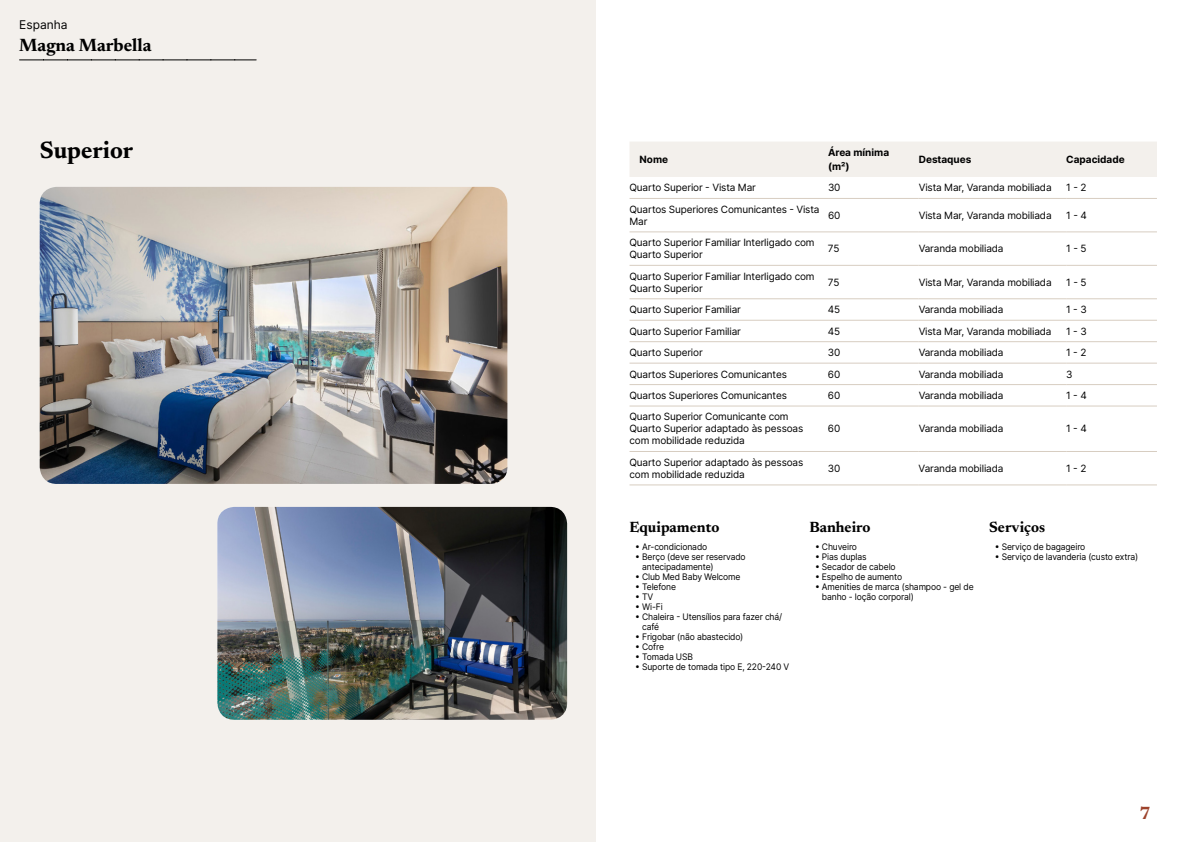
<style>
.page{position:relative;width:1191px;height:842px;background:#fff}
.page>*{position:absolute;margin:0;border:0;box-sizing:border-box;transform-origin:0 0}
.t1{font:700 24px "Newsreader 24 pt";color:#000}
.t2{font:700 18px "Newsreader 24 pt";color:#000}
.t3{font:700 18px "Newsreader 24 pt";color:#9d432c}
.t4{font:700 15px "Newsreader 24 pt";color:#000}
.t5{font:12px "Inter";color:#000}
.t6{font:10px/12px "Inter";letter-spacing:-.015em;color:#000}
.t7{font:700 10px/14px "Inter";color:#000}
.t8{font:9px/10px "Inter";letter-spacing:-.015em;color:#000;scale:.95 1}
</style>
<div class="page">
<div style="left:0;top:0;width:595px;height:842px;background:#f3f0ec"></div>
<img style="left:40px;top:187px;width:467px;height:297px">
<img style="left:217px;top:507px;width:350px;height:213px">
<svg style="left:20px;top:60px;width:236px;height:1px"></svg>
<div style="left:630px;top:142px;width:527px;height:35px;background:#f3f0ec"></div>
<hr style="left:629px;top:198px;width:199px;height:1px;background:#d7cdc1">
<hr style="left:828px;top:198px;width:90px;height:1px;background:#d7cdc1">
<hr style="left:918px;top:198px;width:148px;height:1px;background:#d7cdc1">
<hr style="left:1066px;top:198px;width:91px;height:1px;background:#d7cdc1">
<hr style="left:629px;top:231px;width:199px;height:1px;background:#d7cdc1">
<hr style="left:828px;top:231px;width:90px;height:1px;background:#d7cdc1">
<hr style="left:918px;top:231px;width:148px;height:1px;background:#d7cdc1">
<hr style="left:1066px;top:231px;width:91px;height:1px;background:#d7cdc1">
<hr style="left:629px;top:265px;width:199px;height:1px;background:#d7cdc1">
<hr style="left:828px;top:265px;width:90px;height:1px;background:#d7cdc1">
<hr style="left:918px;top:265px;width:148px;height:1px;background:#d7cdc1">
<hr style="left:1066px;top:265px;width:91px;height:1px;background:#d7cdc1">
<hr style="left:629px;top:298px;width:199px;height:1px;background:#d7cdc1">
<hr style="left:828px;top:298px;width:90px;height:1px;background:#d7cdc1">
<hr style="left:918px;top:298px;width:148px;height:1px;background:#d7cdc1">
<hr style="left:1066px;top:298px;width:91px;height:1px;background:#d7cdc1">
<hr style="left:629px;top:320px;width:199px;height:1px;background:#d7cdc1">
<hr style="left:828px;top:320px;width:90px;height:1px;background:#d7cdc1">
<hr style="left:918px;top:320px;width:148px;height:1px;background:#d7cdc1">
<hr style="left:1066px;top:320px;width:91px;height:1px;background:#d7cdc1">
<hr style="left:629px;top:341px;width:199px;height:1px;background:#d7cdc1">
<hr style="left:828px;top:341px;width:90px;height:1px;background:#d7cdc1">
<hr style="left:918px;top:341px;width:148px;height:1px;background:#d7cdc1">
<hr style="left:1066px;top:341px;width:91px;height:1px;background:#d7cdc1">
<hr style="left:629px;top:363px;width:199px;height:1px;background:#d7cdc1">
<hr style="left:828px;top:363px;width:90px;height:1px;background:#d7cdc1">
<hr style="left:918px;top:363px;width:148px;height:1px;background:#d7cdc1">
<hr style="left:1066px;top:363px;width:91px;height:1px;background:#d7cdc1">
<hr style="left:629px;top:384px;width:199px;height:1px;background:#d7cdc1">
<hr style="left:828px;top:384px;width:90px;height:1px;background:#d7cdc1">
<hr style="left:918px;top:384px;width:148px;height:1px;background:#d7cdc1">
<hr style="left:1066px;top:384px;width:91px;height:1px;background:#d7cdc1">
<hr style="left:629px;top:405px;width:199px;height:1px;background:#d7cdc1">
<hr style="left:828px;top:405px;width:90px;height:1px;background:#d7cdc1">
<hr style="left:918px;top:405px;width:148px;height:1px;background:#d7cdc1">
<hr style="left:1066px;top:405px;width:91px;height:1px;background:#d7cdc1">
<hr style="left:629px;top:451px;width:199px;height:1px;background:#d7cdc1">
<hr style="left:828px;top:451px;width:90px;height:1px;background:#d7cdc1">
<hr style="left:918px;top:451px;width:148px;height:1px;background:#d7cdc1">
<hr style="left:1066px;top:451px;width:91px;height:1px;background:#d7cdc1">
<hr style="left:629px;top:484px;width:199px;height:1px;background:#d7cdc1">
<hr style="left:828px;top:484px;width:90px;height:1px;background:#d7cdc1">
<hr style="left:918px;top:484px;width:148px;height:1px;background:#d7cdc1">
<hr style="left:1066px;top:484px;width:91px;height:1px;background:#d7cdc1">
<p class="t5" style="left:19px;top:15px;width:50px">Espanha</p>
<h2 class="t2" style="left:19px;top:32px;width:134px">Magna Marbella</h2>
<h1 class="t1" style="left:40px;top:133px;width:95px">Superior</h1>
<p class="t7" style="left:639px;top:152px;width:30px">Nome</p>
<p class="t7" style="left:828px;top:145px;width:63px">Área mínima (m²)</p>
<p class="t7" style="left:918px;top:152px;width:54px">Destaques</p>
<p class="t7" style="left:1066px;top:152px;width:60px">Capacidade</p>
<p class="t6" style="left:629px;top:181px;width:128px">Quarto Superior - Vista Mar</p>
<p class="t6" style="left:828px;top:181px;width:14px">30</p>
<p class="t6" style="left:918px;top:181px;width:134px">Vista Mar, Varanda mobiliada</p>
<p class="t6" style="left:1066px;top:181px;width:22px">1 - 2</p>
<p class="t6" style="left:629px;top:203px;width:191px">Quartos Superiores Comunicantes - Vista<br>Mar</p>
<p class="t6" style="left:828px;top:209px;width:14px">60</p>
<p class="t6" style="left:918px;top:209px;width:134px">Vista Mar, Varanda mobiliada</p>
<p class="t6" style="left:1066px;top:209px;width:22px">1 - 4</p>
<p class="t6" style="left:629px;top:236px;width:187px">Quarto Superior Familiar Interligado com<br>Quarto Superior</p>
<p class="t6" style="left:828px;top:242px;width:13px">75</p>
<p class="t6" style="left:918px;top:242px;width:86px">Varanda mobiliada</p>
<p class="t6" style="left:1066px;top:242px;width:22px">1 - 5</p>
<p class="t6" style="left:629px;top:270px;width:187px">Quarto Superior Familiar Interligado com<br>Quarto Superior</p>
<p class="t6" style="left:828px;top:276px;width:13px">75</p>
<p class="t6" style="left:918px;top:276px;width:134px">Vista Mar, Varanda mobiliada</p>
<p class="t6" style="left:1066px;top:276px;width:22px">1 - 5</p>
<p class="t6" style="left:629px;top:303px;width:113px">Quarto Superior Familiar</p>
<p class="t6" style="left:828px;top:303px;width:14px">45</p>
<p class="t6" style="left:918px;top:303px;width:86px">Varanda mobiliada</p>
<p class="t6" style="left:1066px;top:303px;width:22px">1 - 3</p>
<p class="t6" style="left:629px;top:325px;width:113px">Quarto Superior Familiar</p>
<p class="t6" style="left:828px;top:325px;width:14px">45</p>
<p class="t6" style="left:918px;top:325px;width:134px">Vista Mar, Varanda mobiliada</p>
<p class="t6" style="left:1066px;top:325px;width:22px">1 - 3</p>
<p class="t6" style="left:629px;top:346px;width:75px">Quarto Superior</p>
<p class="t6" style="left:828px;top:346px;width:14px">30</p>
<p class="t6" style="left:918px;top:346px;width:86px">Varanda mobiliada</p>
<p class="t6" style="left:1066px;top:346px;width:22px">1 - 2</p>
<p class="t6" style="left:629px;top:368px;width:159px">Quartos Superiores Comunicantes</p>
<p class="t6" style="left:828px;top:368px;width:14px">60</p>
<p class="t6" style="left:918px;top:368px;width:86px">Varanda mobiliada</p>
<p class="t6" style="left:1066px;top:368px;width:8px">3</p>
<p class="t6" style="left:629px;top:389px;width:159px">Quartos Superiores Comunicantes</p>
<p class="t6" style="left:828px;top:389px;width:14px">60</p>
<p class="t6" style="left:918px;top:389px;width:86px">Varanda mobiliada</p>
<p class="t6" style="left:1066px;top:389px;width:22px">1 - 4</p>
<p class="t6" style="left:629px;top:411px;width:175px">Quarto Superior Comunicante com<br>Quarto Superior adaptado às pessoas com mobilidade reduzida</p>
<p class="t6" style="left:828px;top:423px;width:14px">60</p>
<p class="t6" style="left:918px;top:423px;width:86px">Varanda mobiliada</p>
<p class="t6" style="left:1066px;top:423px;width:22px">1 - 4</p>
<p class="t6" style="left:629px;top:456px;width:175px">Quarto Superior adaptado às pessoas com mobilidade reduzida</p>
<p class="t6" style="left:828px;top:462px;width:14px">30</p>
<p class="t6" style="left:918px;top:462px;width:86px">Varanda mobiliada</p>
<p class="t6" style="left:1066px;top:462px;width:22px">1 - 2</p>
<h3 class="t4" style="left:629px;top:516px;width:91px">Equipamento</h3>
<p class="t8" style="left:635px;top:542px;width:77px">• Ar-condicionado</p>
<p class="t8" style="left:642px;top:552px;width:111px;text-indent:-7px">• Berço (deve ser reservado antecipadamente)</p>
<p class="t8" style="left:635px;top:572px;width:112px">• Club Med Baby Welcome</p>
<p class="t8" style="left:635px;top:582px;width:44px">• Telefone</p>
<p class="t8" style="left:635px;top:592px;width:21px">• TV</p>
<p class="t8" style="left:635px;top:602px;width:31px">• Wi-Fi</p>
<p class="t8" style="left:642px;top:612px;width:149px;text-indent:-7px">• Chaleira - Utensílios para fazer chá/ café</p>
<p class="t8" style="left:635px;top:632px;width:115px">• Frigobar (não abastecido)</p>
<p class="t8" style="left:635px;top:642px;width:32px">• Cofre</p>
<p class="t8" style="left:635px;top:652px;width:62px">• Tomada USB</p>
<p class="t8" style="left:635px;top:662px;width:164px">• Suporte de tomada tipo E, 220-240 V</p>
<h3 class="t4" style="left:809px;top:516px;width:63px">Banheiro</h3>
<p class="t8" style="left:815px;top:542px;width:46px">• Chuveiro</p>
<p class="t8" style="left:815px;top:552px;width:56px">• Pias duplas</p>
<p class="t8" style="left:815px;top:562px;width:86px">• Secador de cabelo</p>
<p class="t8" style="left:815px;top:572px;width:93px">• Espelho de aumento</p>
<p class="t8" style="left:822px;top:582px;width:161px;text-indent:-7px">• Amenities de marca (shampoo - gel de banho - loção corporal)</p>
<h3 class="t4" style="left:989px;top:516px;width:57px">Serviços</h3>
<p class="t8" style="left:994px;top:542px;width:97px">• Serviço de bagageiro</p>
<p class="t8" style="left:994px;top:552px;width:152px">• Serviço de lavanderia (custo extra)</p>
<h2 class="t3" style="left:1139px;top:800px;width:13px">7</h2>
</div>
